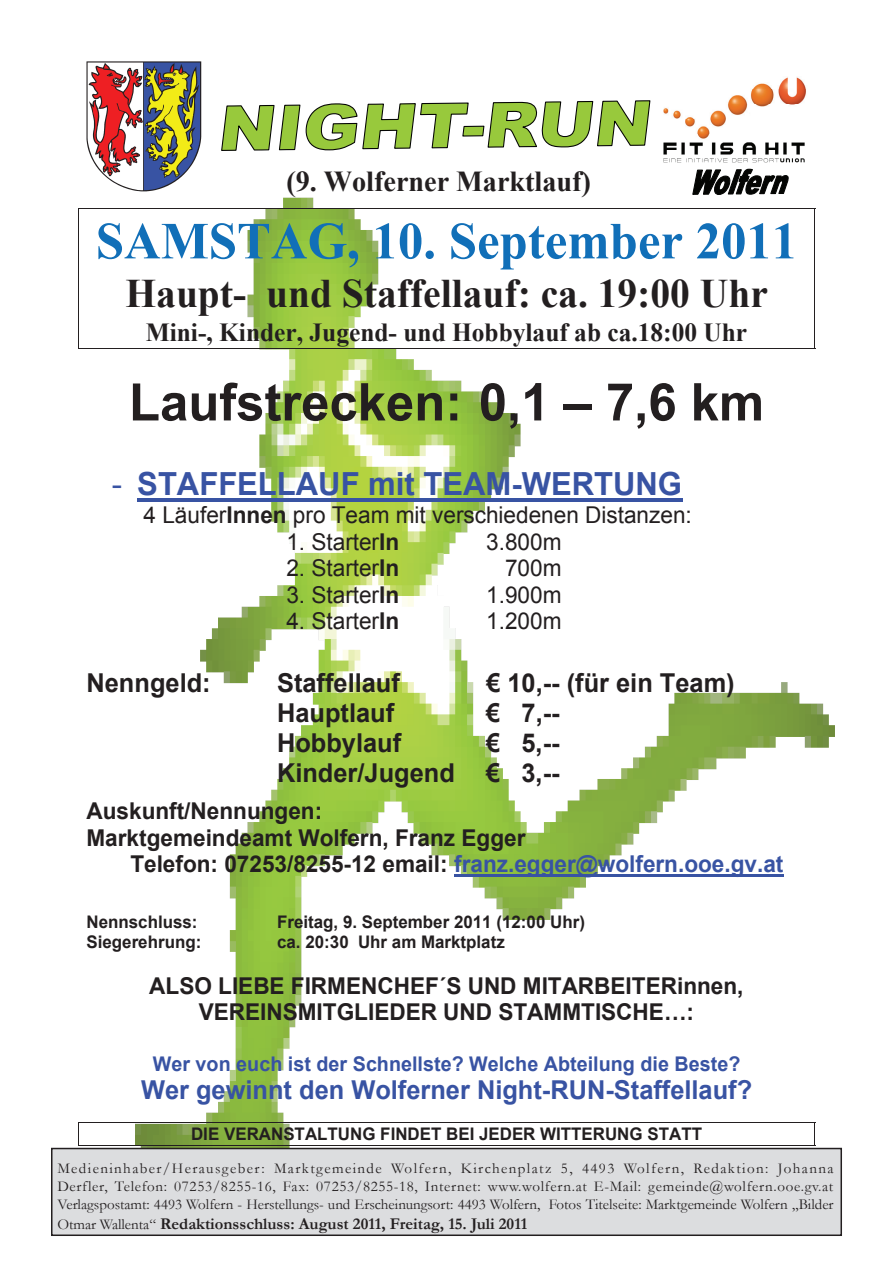
<style>
.page{position:relative;width:893px;height:1263px;background:#fff}
.page>*{position:absolute;margin:0;border:0;box-sizing:border-box;transform-origin:0 0}
.t1{font:700 52.05px "Times New Roman";color:#116fb8}
.t2{font:700 52.05px "Arial";color:#231f20}
.t3{font:700 40.5px "Times New Roman";color:#231f20}
.t4{font:700 31.8px "Arial";color:#3853a3}
.t5{font:700 28.95px "Times New Roman";color:#231f20}
.t6{font:700 26.1px/30px "Arial";color:#231f20;text-align:right}
.t7{font:700 26.1px "Times New Roman";color:#231f20}
.t8{font:700 26.1px "Arial";color:#3853a3}
.t9{font:700 23.1px/26.7px "Arial";color:#231f20;text-align:center}
.t10{font:23.1px "Arial";color:#231f20}
.t11{font:700 23.1px "Arial";color:#3853a3}
.t12{font:700 20.25px "Arial";color:#3853a3}
.t13{font:700 17.4px "Arial";color:#231f20}
.t14{font:700 16.5px "Garamond";color:#231f20}
.t15{font:15px/18px "Garamond";color:#231f20;text-align:justify}
.s1{font-weight:400}
.s2{font-weight:700}
.s3{color:#231f20}
.s4{font-weight:400;font-size:15px}
</style>
<div class="page">
<svg style="left:221px;top:100px;width:430px;height:51px"></svg>
<img style="left:663px;top:77px;width:143px;height:86px">
<img style="left:134px;top:197px;width:702px;height:951px">
<svg style="left:86px;top:61px;width:115px;height:130px"></svg>
<hr style="left:78px;top:208px;width:737px;height:1px;background:#231f20">
<hr style="left:78px;top:208px;width:1px;height:62px;background:#231f20">
<hr style="left:814px;top:208px;width:1px;height:62px;background:#231f20">
<hr style="left:78px;top:270px;width:1px;height:46px;background:#231f20">
<hr style="left:814px;top:270px;width:1px;height:46px;background:#231f20">
<hr style="left:78px;top:348px;width:737px;height:1px;background:#231f20">
<hr style="left:78px;top:316px;width:1px;height:32px;background:#231f20">
<hr style="left:814px;top:316px;width:1px;height:32px;background:#231f20">
<hr style="left:137px;top:498px;width:545px;height:3px;background:#3853a3">
<hr style="left:454px;top:875px;width:330px;height:2px;background:#3853a3">
<hr style="left:78px;top:1122px;width:737px;height:1px;background:#231f20">
<hr style="left:78px;top:1145px;width:737px;height:1px;background:#231f20">
<svg style="left:78px;top:1123px;width:1px;height:22px"></svg>
<svg style="left:814px;top:1123px;width:1px;height:22px"></svg>
<svg style="left:692px;top:168px;width:97px;height:27px"></svg>
<div style="left:52px;top:1148px;width:789px;height:87px;background:#dcdddf"></div>
<div style="left:51px;top:1148px;width:791px;height:88px;border:2px solid #231f20"></div>
<h3 class="t5" style="left:286px;top:162px;width:306px">(9. Wolferner Marktlauf)</h3>
<h1 class="t1" style="left:96px;top:205px;width:703px">SAMSTAG, 10. September 2011</h1>
<h2 class="t3" style="left:125px;top:266px;width:644px">Haupt- und Staffellauf: ca. 19:00 Uhr</h2>
<h3 class="t7" style="left:146px;top:314px;width:603px">Mini-, Kinder, Jugend- und Hobbylauf ab ca.18:00 Uhr</h3>
<h1 class="t2" style="left:129px;top:368px;width:637px">Laufstrecken: 0,1 – 7,6 km</h1>
<h3 class="t4" style="left:112px;top:462px;width:572px"><span class="s1">-</span> STAFFELLAUF mit TEAM-WERTUNG</h3>
<h3 class="t10" style="left:144px;top:500px;width:550px">4 Läufer<span class="s2">Innen</span> pro Team mit verschiedenen Distanzen:</h3>
<h3 class="t10" style="left:286px;top:526px;width:114px">1. Starter<span class="s2">In</span></h3>
<h3 class="t10" style="left:486px;top:526px;width:77px">3.800m</h3>
<h3 class="t10" style="left:286px;top:553px;width:114px">2. Starter<span class="s2">In</span></h3>
<h3 class="t10" style="left:505px;top:553px;width:58px">700m</h3>
<h3 class="t10" style="left:286px;top:580px;width:114px">3. Starter<span class="s2">In</span></h3>
<h3 class="t10" style="left:486px;top:580px;width:77px">1.900m</h3>
<h3 class="t10" style="left:286px;top:606px;width:114px">4. Starter<span class="s2">In</span></h3>
<h3 class="t10" style="left:486px;top:606px;width:77px">1.200m</h3>
<h3 class="t6" style="left:86px;top:669px;width:126px">Nenngeld:</h3>
<h3 class="t6" style="left:277px;top:669px;width:124px">Staffellauf</h3>
<h3 class="t6" style="left:486px;top:669px;width:250px">€ 10,-- (für ein Team)</h3>
<h3 class="t6" style="left:277px;top:699px;width:119px">Hauptlauf</h3>
<h3 class="t6" style="left:486px;top:699px;width:75px">€ 7,--</h3>
<h3 class="t6" style="left:277px;top:728px;width:126px">Hobbylauf</h3>
<h3 class="t6" style="left:277px;top:728px;width:284px">€ 5,--<br>Kinder/Jugend € 3,--</h3>
<h3 class="t9" style="left:86px;top:798px;width:237px">Auskunft/Nennungen:</h3>
<h3 class="t9" style="left:86px;top:825px;width:440px">Marktgemeindeamt Wolfern, Franz Egger</h3>
<h3 class="t11" style="left:130px;top:849px;width:655px"><span class="s3">Telefon: 07253/8255-12 email:</span> franz.egger@wolfern.ooe.gv.at</h3>
<p class="t13" style="left:86px;top:911px;width:113px">Nennschluss:</p>
<p class="t13" style="left:277px;top:911px;width:309px">Freitag, 9. September 2011 (12:00 Uhr)</p>
<p class="t13" style="left:86px;top:931px;width:116px">Siegerehrung:</p>
<p class="t13" style="left:277px;top:931px;width:229px">ca. 20:30 Uhr am Marktplatz</p>
<h3 class="t9" style="left:149px;top:973px;width:596px">ALSO LIEBE FIRMENCHEF´S UND MITARBEITERinnen,<br>VEREINSMITGLIEDER UND STAMMTISCHE…:</h3>
<h3 class="t12" style="left:153px;top:1050px;width:589px">Wer von euch ist der Schnellste? Welche Abteilung die Beste?</h3>
<h3 class="t8" style="left:141px;top:1073px;width:613px">Wer gewinnt den Wolferner Night-RUN-Staffellauf?</h3>
<p class="t13" style="left:191px;top:1122px;width:512px">DIE VERANSTALTUNG FINDET BEI JEDER WITTERUNG STATT</p>
<p class="t15" style="left:57px;top:1159px;width:778px">Medieninhaber/Herausgeber: Marktgemeinde Wolfern, Kirchenplatz 5, 4493 Wolfern, Redaktion: Johanna Derfler, Telefon: 07253/8255-16, Fax: 07253/8255-18, Internet: www.wolfern.at E-Mail: gemeinde@wolfern.ooe.gv.at Verlagspostamt: 4493 Wolfern - Herstellungs- und Erscheinungsort: 4493 Wolfern, Fotos Titelseite: Marktgemeinde Wolfern „Bilder</p>
<p class="t14" style="left:57px;top:1212px;width:472px"><span class="s4">Otmar Wallenta“</span> Redaktionsschluss: August 2011, Freitag, 15. Juli 2011</p>
</div>
